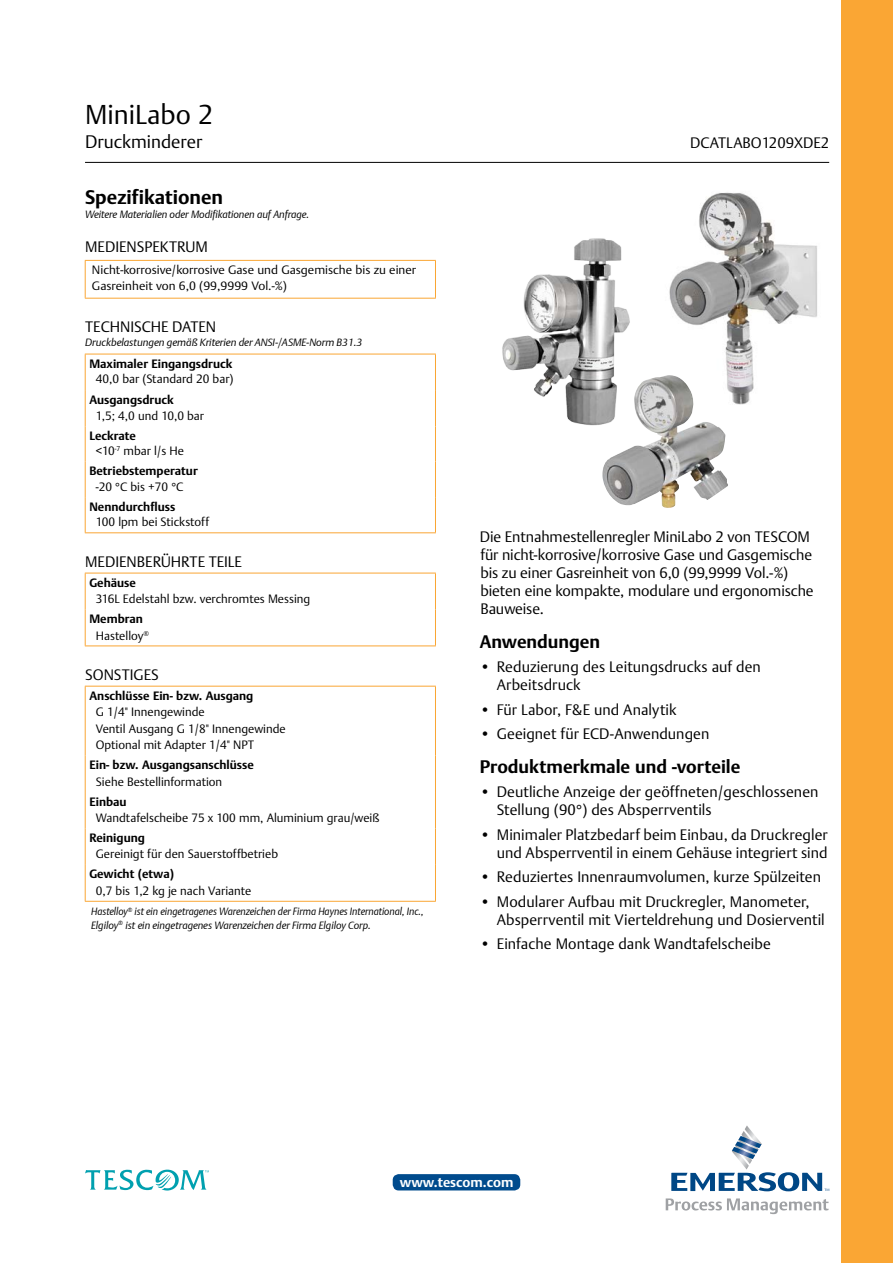
<style>
.page{position:relative;width:893px;height:1263px;background:#fff}
.page>*{position:absolute;margin:0;border:0;box-sizing:border-box;transform-origin:0 0}
.t1{font:300 27px "DTL Argo T";color:#000}
.t2{font:700 19.5px "DTL Argo T";color:#000}
.t3{font:700 18px "DTL Argo T";color:#000}
.t4{font:300 18px "DTL Argo T";color:#000}
.t5{font:300 15px/18px "DTL Argo T";color:#000}
.t6{font:700 13.5px "DTL Argo T";color:#fff}
.t7{font:300 12px/16.5px "DTL Argo T";color:#000}
.t8{font:700 12px "DTL Argo T";color:#000}
.t9{font:italic 10.5px/13.5px "DTL Argo T Light";letter-spacing:-.005em;color:#000;scale:.95 1}
.t10{font:italic 10.5px "DTL Argo T Light";letter-spacing:-.005em;color:#000}
.s1{font-weight:700}
</style>
<div class="page">
<div style="left:842px;top:0;width:51px;height:1263px;background:#faa634"></div>
<hr style="left:85px;top:162px;width:744px;height:1px;background:#000">
<hr style="left:85px;top:354px;width:351px;height:1px;background:#faa634">
<hr style="left:435px;top:391px;width:1px;height:36px;background:#faa634">
<hr style="left:435px;top:427px;width:1px;height:34px;background:#faa634">
<hr style="left:85px;top:391px;width:1px;height:36px;background:#faa634">
<hr style="left:85px;top:427px;width:1px;height:34px;background:#faa634">
<hr style="left:85px;top:461px;width:1px;height:36px;background:#faa634">
<hr style="left:85px;top:497px;width:1px;height:35px;background:#faa634">
<hr style="left:435px;top:497px;width:1px;height:35px;background:#faa634">
<hr style="left:85px;top:573px;width:351px;height:1px;background:#faa634">
<hr style="left:85px;top:573px;width:1px;height:36px;background:#faa634">
<hr style="left:85px;top:609px;width:1px;height:36px;background:#faa634">
<hr style="left:435px;top:609px;width:1px;height:36px;background:#faa634">
<hr style="left:85px;top:645px;width:351px;height:1px;background:#faa634">
<hr style="left:85px;top:686px;width:1px;height:69px;background:#faa634">
<hr style="left:435px;top:686px;width:1px;height:69px;background:#faa634">
<hr style="left:85px;top:755px;width:1px;height:37px;background:#faa634">
<hr style="left:435px;top:755px;width:1px;height:37px;background:#faa634">
<hr style="left:85px;top:792px;width:1px;height:36px;background:#faa634">
<hr style="left:435px;top:792px;width:1px;height:36px;background:#faa634">
<hr style="left:85px;top:828px;width:1px;height:37px;background:#faa634">
<hr style="left:85px;top:865px;width:1px;height:36px;background:#faa634">
<hr style="left:435px;top:865px;width:1px;height:36px;background:#faa634">
<hr style="left:85px;top:901px;width:351px;height:1px;background:#faa634">
<hr style="left:85px;top:686px;width:351px;height:1px;background:#faa634">
<hr style="left:435px;top:461px;width:1px;height:36px;background:#faa634">
<hr style="left:85px;top:532px;width:351px;height:1px;background:#faa634">
<hr style="left:85px;top:354px;width:1px;height:37px;background:#faa634">
<hr style="left:435px;top:354px;width:1px;height:37px;background:#faa634">
<hr style="left:85px;top:260px;width:351px;height:1px;background:#faa634">
<hr style="left:85px;top:261px;width:1px;height:37px;background:#faa634">
<hr style="left:435px;top:261px;width:1px;height:37px;background:#faa634">
<hr style="left:85px;top:298px;width:351px;height:1px;background:#faa634">
<hr style="left:435px;top:573px;width:1px;height:36px;background:#faa634">
<hr style="left:435px;top:828px;width:1px;height:37px;background:#faa634">
<img style="left:669px;top:192px;width:148px;height:213px">
<img style="left:502px;top:238px;width:128px;height:188px">
<img style="left:601px;top:375px;width:127px;height:133px">
<svg style="left:671px;top:1125px;width:158px;height:66px"></svg>
<svg style="left:666px;top:1198px;width:162px;height:16px"></svg>
<svg style="left:85px;top:1170px;width:124px;height:20px"></svg>
<div style="left:393px;top:1174px;width:127px;height:16px;background:#004b8d;border-radius:6px"></div>
<h1 class="t1" style="left:85px;top:98px;width:130px">MiniLabo 2</h1>
<p class="t4" style="left:85px;top:131px;width:119px">Druckminderer</p>
<p class="t5" style="left:690px;top:133px;width:141px">DCATLABO1209XDE2</p>
<h2 class="t2" style="left:85px;top:186px;width:140px">Spezifikationen</h2>
<p class="t10" style="left:85px;top:208px;width:226px">Weitere Materialien oder Modifikationen auf Anfrage.</p>
<p class="t5" style="left:85px;top:237px;width:124px">MEDIENSPEKTRUM</p>
<p class="t7" style="left:92px;top:262px;width:326px;line-height:15.8px">Nicht-korrosive/korrosive Gase und Gasgemische bis zu einer<br>Gasreinheit von 6,0 (99,9999 Vol.-%)</p>
<p class="t5" style="left:85px;top:318px;width:132px">TECHNISCHE DATEN</p>
<p class="t10" style="left:85px;top:336px;width:279px">Druckbelastungen gemäß Kriterien der ANSI-/ASME-Norm B31.3</p>
<p class="t8" style="left:89px;top:356px;width:145px">Maximaler Eingangsdruck</p>
<p class="t7" style="left:96px;top:371px;width:139px">40,0 bar (Standard 20 bar)</p>
<p class="t8" style="left:89px;top:393px;width:86px">Ausgangsdruck</p>
<p class="t7" style="left:96px;top:408px;width:110px">1,5; 4,0 und 10,0 bar</p>
<p class="t7" style="left:96px;top:428px;width:90px;line-height:15px;text-indent:-6px"><span class="s1">Leckrate<br></span>&lt;10<sup>-7</sup> mbar l/s He</p>
<p class="t8" style="left:89px;top:464px;width:110px">Betriebstemperatur</p>
<p class="t7" style="left:96px;top:478px;width:89px">-20 °C bis +70 °C</p>
<p class="t8" style="left:89px;top:499px;width:88px">Nenndurchfluss</p>
<p class="t7" style="left:96px;top:514px;width:115px">100 lpm bei Stickstoff</p>
<p class="t5" style="left:85px;top:552px;width:158px">MEDIENBERÜHRTE TEILE</p>
<p class="t8" style="left:89px;top:575px;width:48px">Gehäuse</p>
<p class="t7" style="left:96px;top:590px;width:216px">316L Edelstahl bzw. verchromtes Messing</p>
<p class="t7" style="left:89px;top:610px;width:61px;text-align:center"><span class="s1">Membran<br></span>Hastelloy<sup>®</sup></p>
<p class="t5" style="left:85px;top:665px;width:75px">SONSTIGES</p>
<p class="t8" style="left:89px;top:688px;width:165px">Anschlüsse Ein- bzw. Ausgang</p>
<p class="t7" style="left:96px;top:704px;width:191px">G 1/4" Innengewinde<br>Ventil Ausgang G 1/8" Innengewinde<br>Optional mit Adapter 1/4" NPT</p>
<p class="t8" style="left:89px;top:758px;width:166px">Ein- bzw. Ausgangsanschlüsse</p>
<p class="t7" style="left:96px;top:773px;width:128px">Siehe Bestellinformation</p>
<p class="t8" style="left:89px;top:794px;width:39px">Einbau</p>
<p class="t7" style="left:96px;top:809px;width:285px">Wandtafelscheibe 75 x 100 mm, Aluminium grau/weiß</p>
<p class="t8" style="left:89px;top:831px;width:57px">Reinigung</p>
<p class="t7" style="left:96px;top:846px;width:184px">Gereinigt für den Sauerstoffbetrieb</p>
<p class="t8" style="left:89px;top:867px;width:86px">Gewicht (etwa)</p>
<p class="t7" style="left:96px;top:882px;width:157px">0,7 bis 1,2 kg je nach Variante</p>
<p class="t9" style="left:91px;top:905px;width:352px">Hastelloy<sup>®</sup> ist ein eingetragenes Warenzeichen der Firma Haynes International, Inc.,<br>Elgiloy<sup>®</sup> ist ein eingetragenes Warenzeichen der Firma Elgiloy Corp.</p>
<p class="t5" style="left:480px;top:528px;width:335px">Die Entnahmestellenregler MiniLabo 2 von TESCOM für nicht-korrosive/korrosive Gase und Gasgemische bis zu einer Gasreinheit von 6,0 (99,9999 Vol.-%) bieten eine kompakte, modulare und ergonomische Bauweise.</p>
<p class="t3" style="left:480px;top:631px;width:122px">Anwendungen</p>
<p class="t5" style="left:497px;top:658px;width:266px;text-indent:-17px">• Reduzierung des Leitungsdrucks auf den<br>Arbeitsdruck</p>
<p class="t5" style="left:480px;top:700px;width:198px">• Für Labor, F&amp;E und Analytik</p>
<p class="t5" style="left:480px;top:725px;width:231px">• Geeignet für ECD-Anwendungen</p>
<p class="t3" style="left:480px;top:756px;width:262px">Produktmerkmale und -vorteile</p>
<p class="t5" style="left:497px;top:783px;width:323px;text-indent:-17px">• Deutliche Anzeige der geöffneten/geschlossenen<br>Stellung (90°) des Absperrventils</p>
<p class="t5" style="left:480px;top:825px;width:349px;text-align:right">• Minimaler Platzbedarf beim Einbau, da Druckregler und Absperrventil in einem Gehäuse integriert sind</p>
<p class="t5" style="left:480px;top:868px;width:343px">• Reduziertes Innenraumvolumen, kurze Spülzeiten</p>
<p class="t5" style="left:497px;top:892px;width:329px;text-indent:-17px">• Modularer Aufbau mit Druckregler, Manometer,<br>Absperrventil mit Vierteldrehung und Dosierventil</p>
<p class="t5" style="left:480px;top:934px;width:292px">• Einfache Montage dank Wandtafelscheibe</p>
<p class="t6" style="left:400px;top:1174px;width:115px">www.tescom.com</p>
</div>
